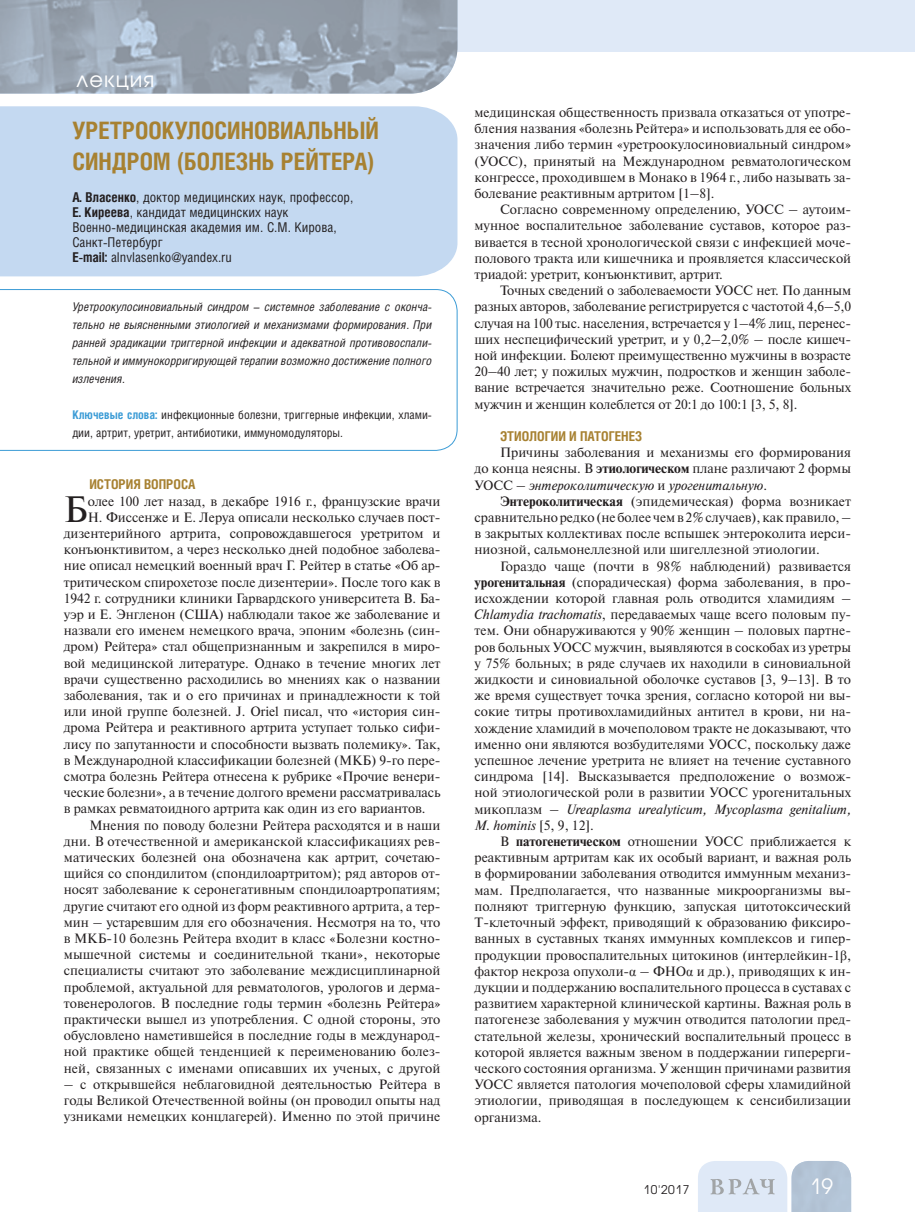
<style>
.page{position:relative;width:915px;height:1212px;background:#fff}
.page>*{position:absolute;margin:0;border:0;box-sizing:border-box;transform-origin:0 0}
.t1{font:36.6px "Newton C";color:#231f20}
.t2{font:700 24px/31.5px "Helios Cond";color:#a78131}
.t3{font:21px "Avant Garde Gothic C";letter-spacing:.05em;color:#fff}
.t4{font:13.5px/16.2px "Newton C";color:#231f20;text-align:justify}
.t5{font:13.5px/15px "Helios Cond";color:#231f20}
.t6{font:700 13.5px "Helios Cond";color:#a78131}
.t7{font:italic 12px/18px "Helios Cond";color:#231f20;text-align:justify}
.t8{font:12px/18px "Helios Cond";color:#231f20}
.t9{font:12px "Avant Garde Gothic C";letter-spacing:.05em;color:#231f20}
.s1{font-weight:700}
.s2{font-weight:700;color:#3c9cd6}
.s3{font-style:italic}
.s4{font-family:"Times New Roman"}
</style>
<div class="page">
<div style="left:0;top:0;width:914px;height:51px;background:#dfe9f7"></div>
<svg style="left:698px;top:1161px;width:152px;height:51px;background:#cdd9e7"></svg>
<svg style="left:0;top:0;width:410px;height:94px;background:#9ba6b4"></svg>
<img style="left:410px;top:0;width:47px;height:94px">
<div style="left:0;top:106px;width:457px;height:170px;background:#c4d9f1"></div>
<svg style="left:0;top:289px;width:457px;height:162px"></svg>
<h3 class="t3" style="left:77px;top:70px;width:79px">лекция</h3>
<h2 class="t2" style="left:72px;top:117px;width:308px">УРЕТРООКУЛОСИНОВИАЛЬНЫЙ<br>СИНДРОМ (БОЛЕЗНЬ РЕЙТЕРА)</h2>
<p class="t5" style="left:72px;top:191px;width:282px"><span class="s1">А. Власенко</span>, доктор медицинских наук, профессор, <span class="s1">Е. Киреева</span>, кандидат медицинских наук Военно-медицинская академия им. С.М. Кирова, Санкт-Петербург<br><span class="s1">E-mail:</span> alnvlasenko@yandex.ru</p>
<p class="t7" style="left:72px;top:299px;width:361px">Уретроокулосиновиальный синдром – системное заболевание с оконча&shy;тельно не выясненными этиологией и механизмами формирования. При ранней эрадикации триггерной инфекции и адекватной противовоспали&shy;тельной и иммунокорригирующей терапии возможно достижение полного излечения.</p>
<p class="t8" style="left:72px;top:407px;width:361px"><span class="s2">Ключевые слова:</span> инфекционные болезни, триггерные инфекции, хлами&shy;дии, артрит, уретрит, антибиотики, иммуномодуляторы.</p>
<p class="t6" style="left:89px;top:479px;width:108px">ИСТОРИЯ ВОПРОСА</p>
<h1 class="t1" style="left:64px;top:496px;width:26px">Б</h1>
<p class="t4" style="left:88px;top:494px;width:354px">олее 100 лет назад, в декабре 1916 г., французские врачи</p>
<p class="t4" style="left:88px;top:510px;width:354px">Н. Фиссенже и Е. Леруа описали несколько случаев пост-</p>
<p class="t4" style="left:64px;top:527px;width:378px">дизентерийного артрита, сопровождавшегося уретритом и</p>
<p class="t4" style="left:64px;top:543px;width:378px">конъюнктивитом, а через несколько дней подобное заболева-</p>
<p class="t4" style="left:64px;top:559px;width:378px">ние описал немецкий военный врач Г. Рейтер в статье «Об ар-</p>
<p class="t4" style="left:64px;top:575px;width:378px">тритическом спирохетозе после дизентерии». После того как в</p>
<p class="t4" style="left:64px;top:591px;width:378px">1942 г. сотрудники клиники Гарвардского университета В. Ба-</p>
<p class="t4" style="left:64px;top:608px;width:378px">уэр и Е. Энгленон (США) наблюдали такое же заболевание и</p>
<p class="t4" style="left:64px;top:624px;width:378px">назвали его именем немецкого врача, эпоним «болезнь (син-</p>
<p class="t4" style="left:64px;top:640px;width:378px">дром) Рейтера» стал общепризнанным и закрепился в миро-</p>
<p class="t4" style="left:64px;top:656px;width:378px">вой медицинской литературе. Однако в течение многих лет</p>
<p class="t4" style="left:64px;top:672px;width:378px">врачи существенно расходились во мнениях как о названии</p>
<p class="t4" style="left:64px;top:689px;width:378px">заболевания, так и о его причинах и принадлежности к той</p>
<p class="t4" style="left:64px;top:705px;width:378px">или иной группе болезней. J. Oriel писал, что «история син-</p>
<p class="t4" style="left:64px;top:721px;width:378px">дрома Рейтера и реактивного артрита уступает только сифи-</p>
<p class="t4" style="left:64px;top:737px;width:378px">лису по запутанности и способности вызвать полемику». Так,</p>
<p class="t4" style="left:64px;top:753px;width:378px">в Международной классификации болезней (МКБ) 9-го пере-</p>
<p class="t4" style="left:64px;top:770px;width:378px">смотра болезнь Рейтера отнесена к рубрике «Прочие венери-</p>
<p class="t4" style="left:64px;top:786px;width:378px">ческие болезни», а в течение долгого времени рассматривалась</p>
<p class="t4" style="left:64px;top:802px;width:363px">в рамках ревматоидного артрита как один из его вариантов.</p>
<p class="t4" style="left:89px;top:818px;width:352px">Мнения по поводу болезни Рейтера расходятся и в наши</p>
<p class="t4" style="left:64px;top:834px;width:378px">дни. В отечественной и американской классификациях рев-</p>
<p class="t4" style="left:64px;top:851px;width:378px">матических болезней она обозначена как артрит, сочетаю-</p>
<p class="t4" style="left:64px;top:867px;width:378px">щийся со спондилитом (спондилоартритом); ряд авторов от-</p>
<p class="t4" style="left:64px;top:883px;width:378px">носят заболевание к серонегативным спондилоартропатиям;</p>
<p class="t4" style="left:64px;top:899px;width:378px">другие считают его одной из форм реактивного артрита, а тер-</p>
<p class="t4" style="left:64px;top:915px;width:378px">мин – устаревшим для его обозначения. Несмотря на то, что</p>
<p class="t4" style="left:64px;top:932px;width:378px">в МКБ-10 болезнь Рейтера входит в класс «Болезни костно-</p>
<p class="t4" style="left:64px;top:948px;width:378px">мышечной системы и соединительной ткани», некоторые</p>
<p class="t4" style="left:64px;top:964px;width:378px">специалисты считают это заболевание междисциплинарной</p>
<p class="t4" style="left:64px;top:980px;width:378px">проблемой, актуальной для ревматологов, урологов и дерма-</p>
<p class="t4" style="left:64px;top:996px;width:378px">товенерологов. В последние годы термин «болезнь Рейтера»</p>
<p class="t4" style="left:64px;top:1013px;width:378px">практически вышел из употребления. С одной стороны, это</p>
<p class="t4" style="left:64px;top:1029px;width:378px">обусловлено наметившейся в последние годы в международ-</p>
<p class="t4" style="left:64px;top:1045px;width:378px">ной практике общей тенденцией к переименованию болез-</p>
<p class="t4" style="left:64px;top:1061px;width:378px">ней, связанных с именами описавших их ученых, с другой</p>
<p class="t4" style="left:64px;top:1077px;width:378px">– с открывшейся неблаговидной деятельностью Рейтера в годы Великой Отечественной войны (он проводил опыты над узниками немецких концлагерей). Именно по этой причине</p>
<p class="t4" style="left:474px;top:106px;width:378px">медицинская общественность призвала отказаться от употре&shy;бления названия «болезнь Рейтера» и использовать для ее обо&shy;значения либо термин «уретроокулосиновиальный синдром» (УОСС), принятый на Международном ревматологическом конгрессе, проходившем в Монако в 1964 г., либо называть за&shy;болевание реактивным артритом [1–8].</p>
<p class="t4" style="left:474px;top:203px;width:378px;text-indent:26px">Согласно современному определению, УОСС – аутоим&shy;мунное воспалительное заболевание суставов, которое раз&shy;вивается в тесной хронологической связи с инфекцией моче&shy;полового тракта или кишечника и проявляется классической триадой: уретрит, конъюнктивит, артрит.</p>
<p class="t4" style="left:474px;top:284px;width:378px;text-indent:26px">Точных сведений о заболеваемости УОСС нет. По данным разных авторов, заболевание регистрируется с частотой 4,6–5,0 случая на 100 тыс. населения, встречается у 1–4% лиц, перенес&shy;ших неспецифический уретрит, и у 0,2–2,0% – после кишеч&shy;ной инфекции. Болеют преимущественно мужчины в возрасте 20–40 лет; у пожилых мужчин, подростков и женщин заболе&shy;вание встречается значительно реже. Соотношение больных мужчин и женщин колеблется от 20:1 до 100:1 [3, 5, 8].</p>
<p class="t6" style="left:500px;top:431px;width:144px">ЭТИОЛОГИИ И ПАТОГЕНЕЗ</p>
<p class="t4" style="left:474px;top:446px;width:378px;text-indent:26px">Причины заболевания и механизмы его формирования до конца неясны. В <span class="s1">этиологическом</span> плане различают 2 формы УОСС – <span class="s3">энтероколитическую</span> и <span class="s3">урогенитальную</span>.</p>
<p class="t4" style="left:474px;top:494px;width:378px;text-indent:26px"><span class="s1">Энтероколитическая</span> (эпидемическая) форма возникает сравнительно редко (не более чем в 2% случаев), как правило, – в закрытых коллективах после вспышек энтероколита иерси&shy;ниозной, сальмонеллезной или шигеллезной этиологии.</p>
<p class="t4" style="left:474px;top:559px;width:378px;text-indent:26px">Гораздо чаще (почти в 98% наблюдений) развивается <span class="s1">урогенитальная</span> (спорадическая) форма заболевания, в про&shy;исхождении которой главная роль отводится хламидиям – <span class="s3">Сhlamydia trachomatis</span>, передаваемых чаще всего половым пу&shy;тем. Они обнаруживаются у 90% женщин – половых партне&shy;ров больных УОСС мужчин, выявляются в соскобах из уретры у 75% больных; в ряде случаев их находили в синовиальной жидкости и синовиальной оболочке суставов [3, 9–13]. В то же время существует точка зрения, согласно которой ни вы&shy;сокие титры противохламидийных антител в крови, ни на&shy;хождение хламидий в мочеполовом тракте не доказывают, что именно они являются возбудителями УОСС, поскольку даже успешное лечение уретрита не влияет на течение суставного синдрома [14]. Высказывается предположение о возмож&shy;ной этиологической роли в развитии УОСС урогенитальных микоплазм – <span class="s3">Ureaplasma urealyticum, Mycoplasma genitalium, M. hominis</span> [5, 9, 12].</p>
<p class="t4" style="left:474px;top:835px;width:378px;text-indent:26px">В <span class="s1">патогенетическом</span> отношении УОСС приближается к реактивным артритам как их особый вариант, и важная роль в формировании заболевания отводится иммунным механиз&shy;мам. Предполагается, что названные микроорганизмы вы&shy;полняют триггерную функцию, запуская цитотоксический Т-клеточный эффект, приводящий к образованию фиксиро&shy;ванных в суставных тканях иммунных комплексов и гипер&shy;продукции провоспалительных цитокинов (интерлейкин-1<span class="s4">β</span>, фактор некроза опухоли-<span class="s4">α</span> – ФНО<span class="s4">α</span> и др.), приводящих к ин&shy;дукции и поддержанию воспалительного процесса в суставах с развитием характерной клинической картины. Важная роль в патогенезе заболевания у мужчин отводится патологии пред&shy;стательной железы, хронический воспалительный процесс в которой является важным звеном в поддержании гиперерги&shy;ческого состояния организма. У женщин причинами развития УОСС является патология мочеполовой сферы хламидийной этиологии, приводящая в последующем к сенсибилизации организма.</p>
<p class="t9" style="left:643px;top:1184px;width:47px">10'2017</p>
<h3 class="t3" style="left:809px;top:1177px;width:25px">19</h3>
</div>
